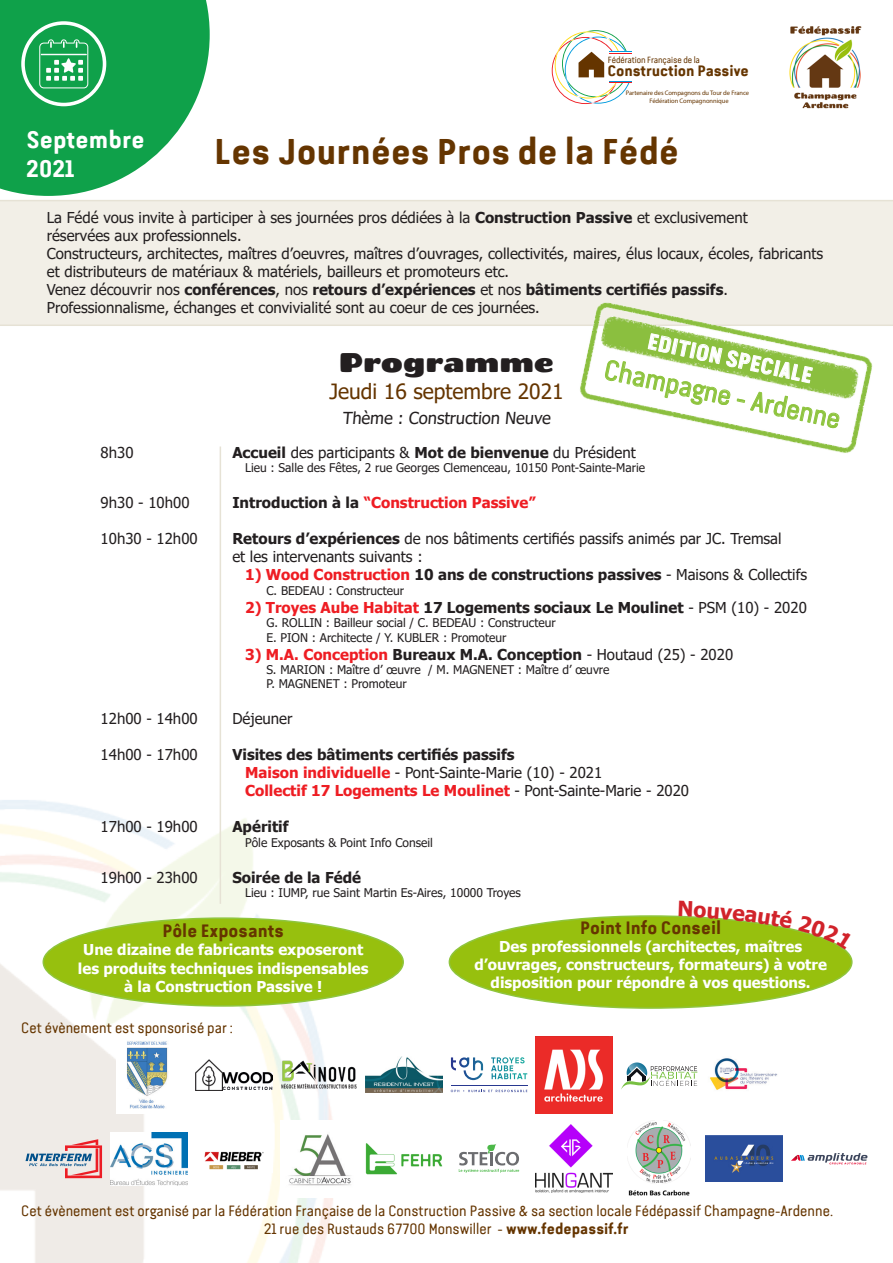
<style>
.page{position:relative;width:893px;height:1263px;background:#fff}
.page>*{position:absolute;margin:0;border:0;box-sizing:border-box;transform-origin:0 0}
.t1{font:700 36px "Van Condensed Pro";color:#653500}
.t2{font:27.45px "Van Condensed Pro";color:#8ec43e}
.t3{font:27px "Chango";color:#231f20}
.t4{font:700 24px "Van Condensed Pro";color:#fff}
.t5{font:700 21.9px "Van Condensed Pro";color:#fff}
.t6{font:21px "Tahoma";color:#653500}
.t7{font:700 18px "Van Condensed Pro";color:#653500}
.t8{font:16.5px "Tahoma";color:#231f20}
.t9{font:700 15.15px "Van Condensed Pro";letter-spacing:-.01em;color:#653500}
.t10{font:15px "Tahoma";color:#231f20}
.t11{font:700 15px "Tahoma";color:#231f20}
.t12{font:700 15px/18px "Tahoma";color:#fff;text-align:center}
.t13{font:15px "Van Condensed Pro";color:#653500}
.t14{font:700 15px "Tahoma";color:#ee1d23}
.t15{font:12px "Tahoma";color:#231f20}
.t16{font:9px "Van Condensed Pro";letter-spacing:-.015em;color:#653500}
.t17{font:6.45px/7.8px "Myriad Pro";letter-spacing:-.01em;color:#653500;text-align:center}
.s1{font-weight:700}
.s2{font-weight:400}
.s3{color:#231f20}
.s4{color:#ee1d23}
.s5{font-weight:700;color:#ee1d23}
.s6{font-weight:400;color:#231f20}
</style>
<div class="page">
<img style="left:0;top:765px;width:404px;height:498px">
<svg style="left:552px;top:30px;width:80px;height:74px"></svg>
<img style="left:789px;top:26px;width:73px;height:83px">
<div style="left:0;top:200px;width:893px;height:126px;background:#f2efe7"></div>
<img style="left:117px;top:1036px;width:64px;height:77px">
<svg style="left:26px;top:1139px;width:76px;height:39px"></svg>
<img style="left:111px;top:1132px;width:76px;height:53px">
<img style="left:222px;top:1072px;width:50px;height:18px">
<img style="left:196px;top:1059px;width:26px;height:31px">
<img style="left:281px;top:1061px;width:76px;height:28px">
<img style="left:196px;top:1145px;width:76px;height:27px">
<img style="left:366px;top:1057px;width:76px;height:36px">
<img style="left:281px;top:1120px;width:76px;height:77px">
<svg style="left:451px;top:1057px;width:76px;height:23px"></svg>
<hr style="left:451px;top:1085px;width:76px;height:1px;background:#283890">
<svg style="left:451px;top:1090px;width:76px;height:2px"></svg>
<img style="left:366px;top:1142px;width:76px;height:33px">
<img style="left:536px;top:1036px;width:76px;height:77px">
<svg style="left:459px;top:1144px;width:60px;height:29px"></svg>
<svg style="left:628px;top:1054px;width:22px;height:21px"></svg>
<svg style="left:621px;top:1066px;width:76px;height:23px"></svg>
<img style="left:536px;top:1125px;width:76px;height:68px">
<img style="left:709px;top:1058px;width:69px;height:32px">
<img style="left:628px;top:1122px;width:62px;height:74px">
<img style="left:706px;top:1136px;width:76px;height:46px">
<svg style="left:791px;top:1153px;width:76px;height:11px"></svg>
<div style="left:43px;top:918px;width:360px;height:88px;background:#97c00e;border-radius:50%"></div>
<img style="left:562px;top:284px;width:330px;height:169px">
<img style="left:571px;top:286px;width:319px;height:144px">
<svg style="left:604px;top:327px;width:236px;height:126px"></svg>
<hr style="left:220px;top:446px;width:1px;height:458px;background:#e6e2d5">
<svg style="left:0;top:0;width:210px;height:196px"></svg>
<div style="left:449px;top:916px;width:403px;height:92px;background:#97c00e;border-radius:50%"></div>
<svg style="left:679px;top:915px;width:166px;height:34px"></svg>
<p class="t4" style="left:27px;top:122px;width:120px">Septembre</p>
<p class="t4" style="left:27px;top:150px;width:49px">2021</p>
<p class="t16" style="left:608px;top:54px;width:94px">Fédération Française de la</p>
<p class="t9" style="left:607px;top:60px;width:143px">Construction Passive</p>
<p class="t17" style="left:626px;top:89px;width:125px">Partenaire des Compagnons du Tour de France<br>Fédération Compagnonnique</p>
<p class="t1" style="left:214px;top:124px;width:466px">Les Journées Pros de la Fédé</p>
<p class="t10" style="left:47px;top:207px;width:702px">La Fédé vous invite à participer à ses journées pros dédiées à la <span class="s1">Construction Passive</span> et exclusivement</p>
<p class="t10" style="left:47px;top:225px;width:196px">réservées aux professionnels.</p>
<p class="t10" style="left:47px;top:243px;width:778px">Constructeurs, architectes, maîtres d’oeuvres, maîtres d’ouvrages, collectivités, maires, élus locaux, écoles, fabricants</p>
<p class="t10" style="left:47px;top:261px;width:464px">et distributeurs de matériaux &amp; matériels, bailleurs et promoteurs etc.</p>
<p class="t11" style="left:47px;top:279px;width:683px"><span class="s2">Venez découvrir nos</span> conférences<span class="s2">, nos</span> retours d’expériences <span class="s2">et nos</span> bâtiments certifiés passifs<span class="s2">.</span></p>
<p class="t10" style="left:47px;top:297px;width:495px">Professionnalisme, échanges et convivialité sont au coeur de ces journées.</p>
<p class="t3" style="left:339px;top:345px;width:216px">Programme</p>
<p class="t6" style="left:329px;top:377px;width:236px">Jeudi 16 septembre 2021</p>
<p class="t8" style="left:342px;top:407px;width:212px">Thème : Construction Neuve</p>
<p class="t5" style="left:651px;top:325px;width:169px;rotate:12deg">EDITION SPECIALE</p>
<p class="t2" style="left:609px;top:350px;width:242px;rotate:12deg">Champagne - Ardenne</p>
<p class="t10" style="left:101px;top:442px;width:34px">8h30</p>
<p class="t10" style="left:101px;top:493px;width:90px">9h30 - 10h00</p>
<p class="t10" style="left:101px;top:529px;width:99px">10h30 - 12h00</p>
<p class="t10" style="left:101px;top:709px;width:99px">12h00 - 14h00</p>
<p class="t10" style="left:101px;top:745px;width:99px">14h00 - 17h00</p>
<p class="t10" style="left:101px;top:817px;width:99px">17h00 - 19h00</p>
<p class="t10" style="left:101px;top:867px;width:99px">19h00 - 23h00</p>
<p class="t10" style="left:232px;top:442px;width:405px"><span class="s1">Accueil</span> des participants &amp; <span class="s1">Mot de bienvenue</span> du Président</p>
<p class="t15" style="left:245px;top:460px;width:401px">Lieu : Salle des Fêtes, 2 rue Georges Clemenceau, 10150 Pont-Sainte-Marie</p>
<p class="t14" style="left:232px;top:492px;width:305px"><span class="s3">Introduction à la</span> “Construction Passive”</p>
<p class="t10" style="left:232px;top:529px;width:551px"><span class="s1">Retours d’expériences</span> de nos bâtiments certifiés passifs animés par JC. Tremsal</p>
<p class="t10" style="left:232px;top:547px;width:192px">et les intervenants suivants :</p>
<p class="t11" style="left:245px;top:564px;width:563px"><span class="s4">1) Wood Construction</span> 10 ans de constructions passives <span class="s2">- Maisons &amp; Collectifs</span></p>
<p class="t15" style="left:266px;top:582px;width:139px">C. BEDEAU : Constructeur</p>
<p class="t11" style="left:245px;top:597px;width:563px"><span class="s4">2) Troyes Aube Habitat</span> 17 Logements sociaux Le Moulinet <span class="s2">- PSM (10) - 2020</span></p>
<p class="t15" style="left:266px;top:615px;width:291px">G. ROLLIN : Bailleur social / C. BEDEAU : Constructeur</p>
<p class="t15" style="left:266px;top:629px;width:242px">E. PION : Architecte / Y. KUBLER : Promoteur</p>
<p class="t11" style="left:245px;top:644px;width:490px"><span class="s4">3) M.A. Conception</span> Bureaux M.A. Conception <span class="s2">- Houtaud (25) - 2020</span></p>
<p class="t15" style="left:266px;top:662px;width:345px">S. MARION : Maître d’ œuvre / M. MAGNENET : Maître d’ œuvre</p>
<p class="t15" style="left:266px;top:676px;width:142px">P. MAGNENET : Promoteur</p>
<p class="t10" style="left:232px;top:709px;width:62px">Déjeuner</p>
<p class="t11" style="left:232px;top:744px;width:284px">Visites des bâtiments certifiés passifs</p>
<p class="t10" style="left:245px;top:763px;width:359px"><span class="s5">Maison individuelle</span> - Pont-Sainte-Marie (10) - 2021</p>
<p class="t14" style="left:245px;top:780px;width:445px">Collectif 17 Logements Le Moulinet <span class="s6">- Pont-Sainte-Marie - 2020</span></p>
<p class="t11" style="left:232px;top:816px;width:58px">Apéritif</p>
<p class="t15" style="left:245px;top:834px;width:189px">Pôle Exposants &amp; Point Info Conseil</p>
<p class="t11" style="left:232px;top:867px;width:130px">Soirée de la Fédé</p>
<p class="t15" style="left:245px;top:885px;width:277px">Lieu : IUMP, rue Saint Martin Es-Aires, 10000 Troyes</p>
<p class="t7" style="left:162px;top:918px;width:123px">Pôle Exposants</p>
<p class="t12" style="left:83px;top:942px;width:281px">Une dizaine de fabricants exposeront</p>
<p class="t12" style="left:78px;top:960px;width:292px">les produits techniques indispensables</p>
<p class="t12" style="left:124px;top:978px;width:200px">à la Construction Passive !</p>
<p class="t13" style="left:21px;top:1017px;width:213px">Cet évènement est sponsorisé par :</p>
<p class="t7" style="left:580px;top:914px;width:142px">Point Info Conseil</p>
<p class="t12" style="left:474px;top:938px;width:354px">Des professionnels (architectes, maîtres d’ouvrages, constructeurs, formateurs) à votre disposition pour répondre à vos questions.</p>
<p class="t13" style="left:21px;top:1200px;width:813px">Cet évènement est organisé par la Fédération Française de la Construction Passive &amp; sa section locale Fédépassif Champagne-Ardenne.</p>
<p class="t13" style="left:264px;top:1218px;width:366px">21 rue des Rustauds 67700 Monswiller - <span class="s1">www.fedepassif.fr</span></p>
</div>
